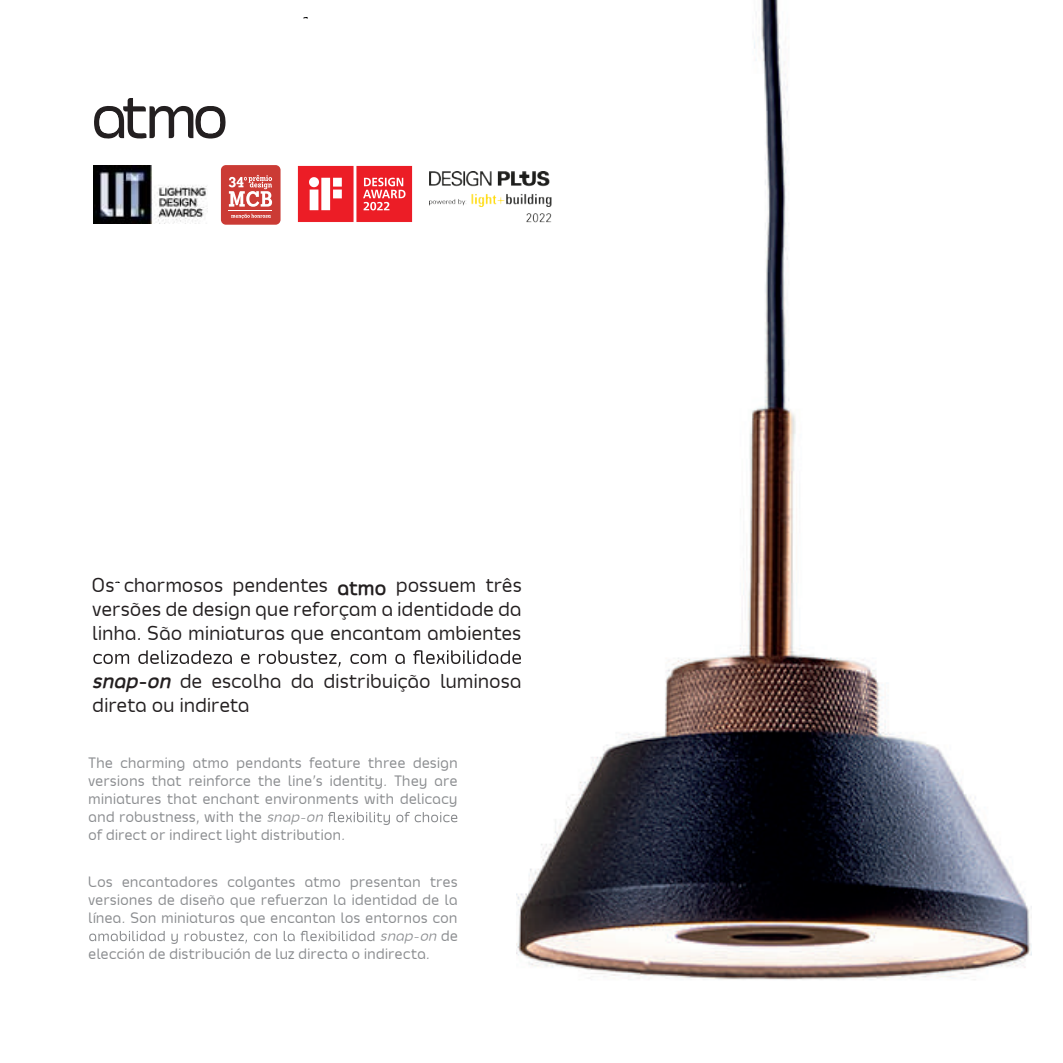
<style>
.page{position:relative;width:1063px;height:1063px;background:#fff}
.page>*{position:absolute;margin:0;border:0;box-sizing:border-box;transform-origin:0 0}
.t1{font:20px/24px "Smoolthan";letter-spacing:.02em;color:#231f20;text-align:justify}
.t2{font:15px/18px "Smoolthan";letter-spacing:.03em;color:#8a8c8f}
.t3{font:italic 100 15px "Smoolthan";letter-spacing:.025em;color:#8a8c8f}
.s1{font-weight:700}
.s2{font-weight:700;font-style:italic}
.s3{font-weight:100;font-style:italic}
.s4{font-weight:400;font-style:normal}
</style>
<div class="page">
<img style="left:517px;top:0;width:515px;height:980px">
<svg style="left:93px;top:650px;width:428px;height:17px"></svg>
<svg style="left:328px;top:812px;width:129px;height:13px"></svg>
<svg style="left:89px;top:931px;width:285px;height:13px"></svg>
<svg style="left:94px;top:98px;width:132px;height:41px"></svg>
<img style="left:297px;top:165px;width:116px;height:57px">
<img style="left:429px;top:171px;width:123px;height:54px">
<img style="left:94px;top:166px;width:113px;height:57px">
<div style="left:221px;top:165px;width:60px;height:60px;background:#cb3b35;border-radius:5px"></div>
<hr style="left:229px;top:210px;width:43px;height:1px;background:#fff">
<svg style="left:229px;top:175px;width:43px;height:32px"></svg>
<svg style="left:231px;top:214px;width:40px;height:5px"></svg>
<h1 class="t1" style="left:92px;top:574px;width:431px">Os charmosos pendentes <span class="s1">atmo</span> possuem três versões de design que reforçam a identidade da linha. São miniaturas que encantam ambientes</h1>
<h1 class="t1" style="left:93px;top:670px;width:430px"><span class="s2">snap-on</span> de escolha da distribuição luminosa direta ou indireta</h1>
<p class="t2" style="left:88px;top:755px;width:371px">The charming atmo pendants feature three design versions that reinforce the line’s identity. They are miniatures that enchant environments with delicacy and robustness, with the <span class="s3">snap-on<br></span>of direct or indirect light distribution.</p>
<p class="t2" style="left:89px;top:873px;width:371px">Los encantadores colgantes atmo presentan tres</p>
<p class="t2" style="left:89px;top:891px;width:370px">versiones de diseño que refuerzan la identidad de la</p>
<p class="t2" style="left:88px;top:909px;width:371px">línea. Son miniaturas que encantan los entornos con</p>
<p class="t3" style="left:380px;top:928px;width:79px">snap-on <span class="s4">de</span></p>
<p class="t2" style="left:89px;top:945px;width:343px">elección de distribución de luz directa o indirecta.</p>
</div>
